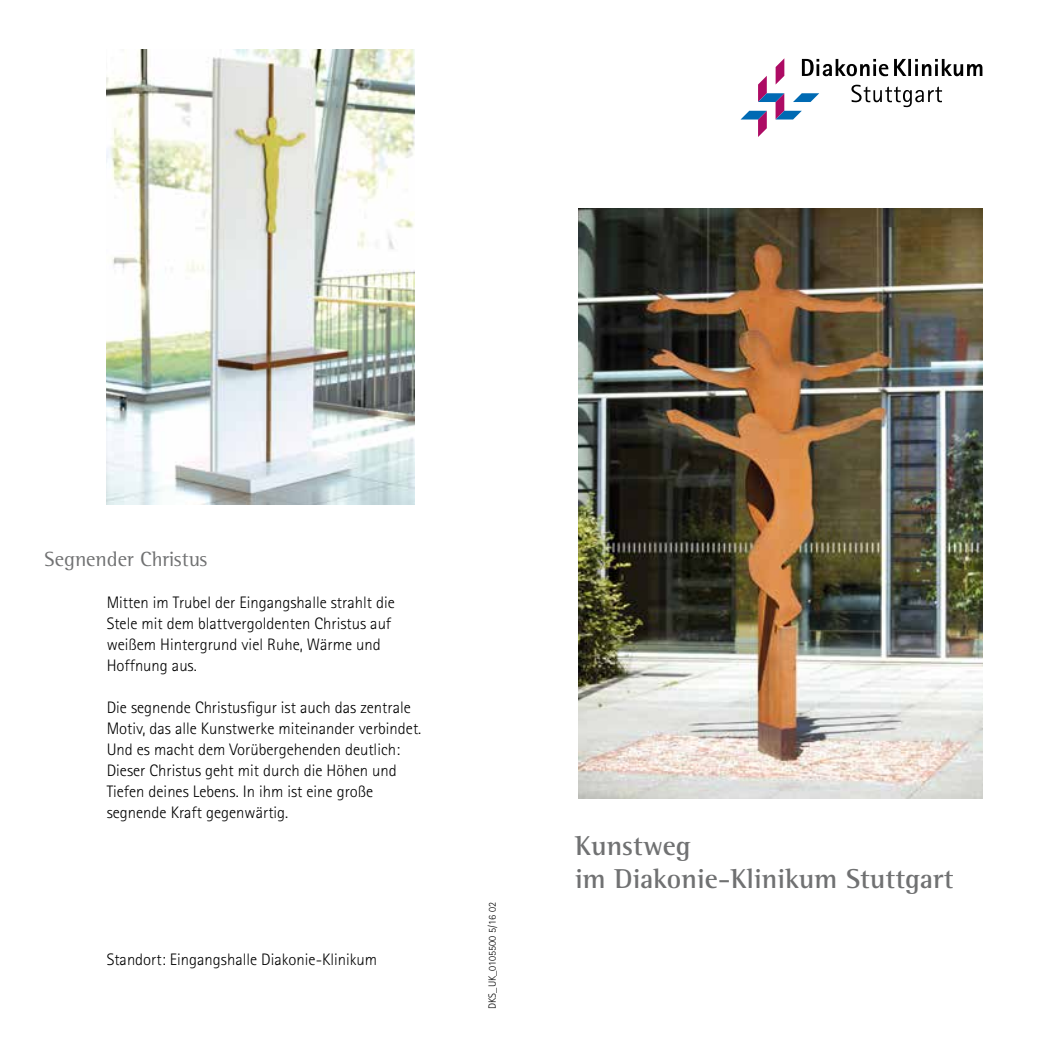
<style>
.page{position:relative;width:1042px;height:1042px;background:#fff}
.page>*{position:absolute;margin:0;border:0;box-sizing:border-box;transform-origin:0 0}
.t1{font:700 28px/33.6px "Rotis Semi Serif";color:#707172}
.t2{font:21px "Rotis Semi Serif";color:#707172}
.t3{font:300 16.62px/21px "Rotis Sans Serif";color:#000}
.t4{font:300 10.5px "Rotis Sans Serif";letter-spacing:.005em;color:#000}
</style>
<div class="page">
<svg style="left:740px;top:58px;width:242px;height:79px"></svg>
<img style="left:107px;top:50px;width:307px;height:455px">
<img style="left:578px;top:209px;width:404px;height:589px">
<p class="t2" style="left:45px;top:547px;width:164px">Segnender Christus</p>
<p class="t3" style="left:107px;top:592px;width:290px">Mitten im Trubel der Eingangshalle strahlt die Stele mit dem blattvergoldenten Christus auf weißem Hintergrund viel Ruhe, Wärme und Hoffnung aus.</p>
<p class="t3" style="left:107px;top:697px;width:316px">Die segnende Christusfigur ist auch das zentrale Motiv, das alle Kunstwerke miteinander verbindet.<br>Und es macht dem Vorübergehenden deutlich:<br>Dieser Christus geht mit durch die Höhen und Tiefen deines Lebens. In ihm ist eine große segnende Kraft gegenwärtig.</p>
<p class="t3" style="left:107px;top:949px;width:272px">Standort: Eingangshalle Diakonie-Klinikum</p>
<p class="t4" style="left:486px;top:1009px;width:108px;rotate:-90deg">DKS_UK_0105500 5/16 02</p>
<h1 class="t1" style="left:575px;top:828px;width:380px">Kunstweg<br>im Diakonie-Klinikum Stuttgart</h1>
</div>
